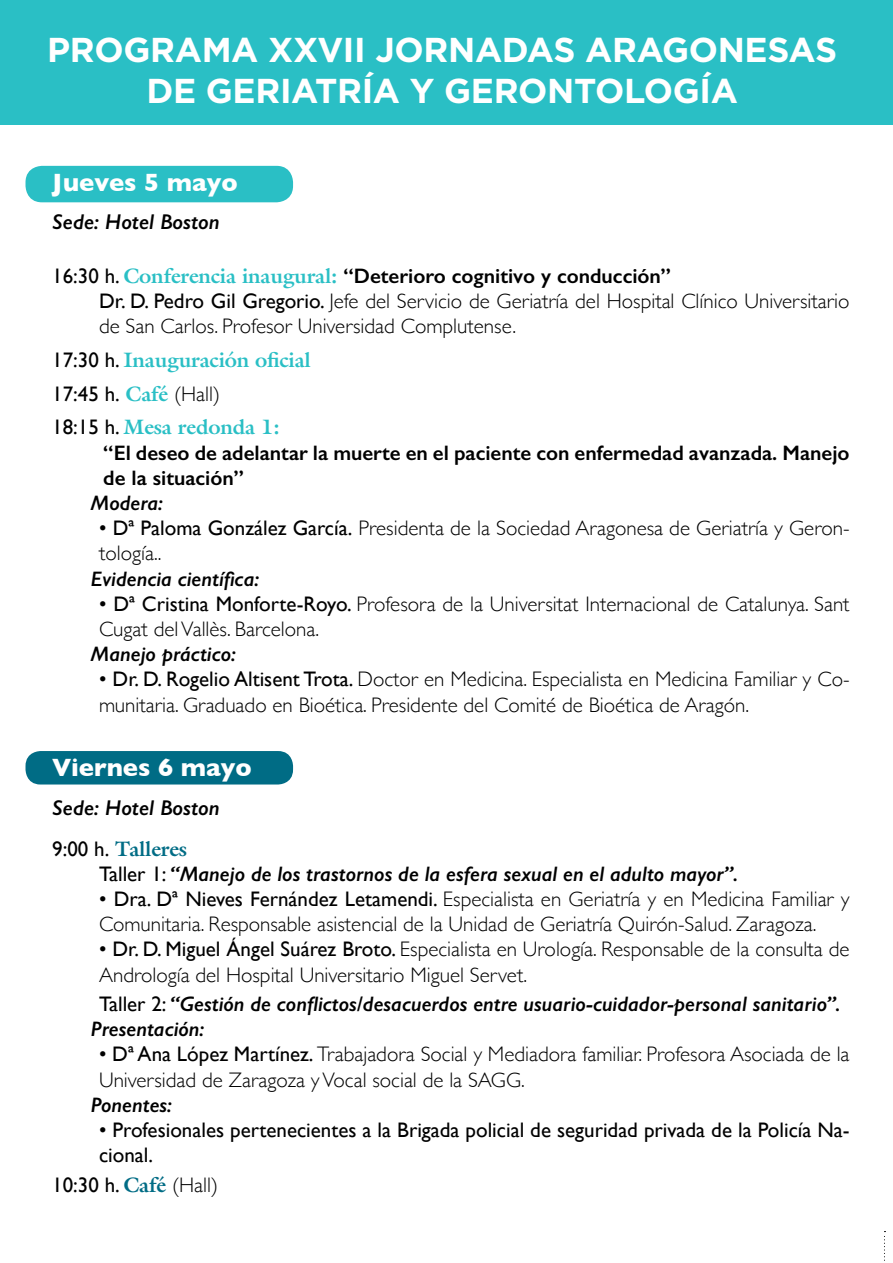
<style>
.page{position:relative;width:893px;height:1263px;background:#fff}
.page>*{position:absolute;margin:0;border:0;box-sizing:border-box;transform-origin:0 0}
.t1{font:700 34.5px/41.4px "Gotham";letter-spacing:-.01em;color:#fff;text-align:center}
.t2{font:700 25.5px "Gill Sans";color:#fff}
.t3{font:italic 600 21.45px "Gill Sans";color:#000}
.t4{font:300 21px/25.2px "Gill Sans";color:#000}
.t5{font:italic 600 21px/25.2px "Gill Sans";color:#000}
.t6{font:21px/25.2px "Gill Sans";color:#000}
.t7{font:600 21px/25.2px "Gill Sans";color:#000}
.t8{font:700 21px "Galliard Std";letter-spacing:-.01em;color:#2abfc5}
.t9{font:700 21px "Galliard Std";letter-spacing:-.01em;color:#006c85}
.s1{font-weight:400}
.s2{font-family:"Galliard Std";font-weight:700;color:#2abfc5}
.s3{font-weight:600}
.s4{font-family:"Gill Sans";font-weight:400;color:#000}
.s5{font-weight:300}
.s6{font-weight:400;font-style:normal}
.s7{font-family:"Galliard Std";font-weight:700;color:#006c85}
</style>
<div class="page">
<div style="left:0;top:0;width:893px;height:125px;background:#2abfc5"></div>
<div style="left:26px;top:166px;width:267px;height:36px;background:#2abfc5;border-radius:16px"></div>
<div style="left:26px;top:751px;width:267px;height:33px;background:#006c85;border-radius:15px"></div>
<svg style="left:884px;top:1231px;width:1px;height:30px"></svg>
<h1 class="t1" style="left:47px;top:28px;width:791px">PROGRAMA XXVII JORNADAS ARAGONESAS<br>DE GERIATRÍA Y GERONTOLOGÍA</h1>
<p class="t2" style="left:52px;top:162px;width:187px">Jueves 5 mayo</p>
<p class="t3" style="left:52px;top:209px;width:169px">Sede: Hotel Boston</p>
<p class="t4" style="left:99px;top:262px;width:752px;text-indent:-47px"><span class="s1">16:30 h.</span> <span class="s2">Conferencia inaugural:</span> <span class="s3">“Deterioro cognitivo y conducción”<br></span><span class="s1">Dr. D. Pedro Gil Gregorio.</span> Jefe del Servicio de Geriatría del Hospital Clínico Universitario de San Carlos. Profesor Universidad Complutense.</p>
<p class="t8" style="left:52px;top:346px;width:260px"><span class="s4">17:30 h.</span> Inauguración oficial</p>
<p class="t6" style="left:52px;top:381px;width:169px">17:45 h. <span class="s2">Café</span> <span class="s5">(Hall)</span></p>
<p class="t8" style="left:52px;top:414px;width:229px"><span class="s4">18:15 h.</span> Mesa redonda 1:</p>
<p class="t7" style="left:103px;top:440px;width:748px">“El deseo de adelantar la muerte en el paciente con enfermedad avanzada. Manejo de la situación”</p>
<p class="t5" style="left:91px;top:490px;width:74px">Modera:</p>
<p class="t4" style="left:99px;top:515px;width:752px"><span class="s1">• Dª Paloma González García.</span> Presidenta de la Sociedad Aragonesa de Geriatría y Geron&shy;tología..</p>
<p class="t5" style="left:91px;top:566px;width:170px">Evidencia científica:</p>
<p class="t4" style="left:99px;top:590px;width:752px"><span class="s1">• Dª Cristina Monforte-Royo.</span> Profesora de la Universitat Internacional de Catalunya. Sant<br>Cugat del Vallès. Barcelona.</p>
<p class="t5" style="left:91px;top:641px;width:147px">Manejo práctico:</p>
<p class="t4" style="left:99px;top:666px;width:752px"><span class="s1">• Dr. D. Rogelio Altisent Trota.</span> Doctor en Medicina. Especialista en Medicina Familiar y Co&shy;munitaria. Graduado en Bioética. Presidente del Comité de Bioética de Aragón.</p>
<p class="t2" style="left:52px;top:747px;width:201px">Viernes 6 mayo</p>
<p class="t3" style="left:52px;top:795px;width:169px">Sede: Hotel Boston</p>
<p class="t9" style="left:52px;top:835px;width:137px"><span class="s4">9:00 h.</span> Talleres</p>
<p class="t5" style="left:99px;top:861px;width:640px"><span class="s6">Taller 1:</span> “Manejo de los trastornos de la esfera sexual en el adulto mayor”.</p>
<p class="t4" style="left:99px;top:885px;width:752px"><span class="s1">• Dra. Dª Nieves Fernández Letamendi.</span> Especialista en Geriatría y en Medicina Familiar y<br>Comunitaria. Responsable asistencial de la Unidad de Geriatría Quirón-Salud. Zaragoza.</p>
<p class="t4" style="left:99px;top:936px;width:752px"><span class="s1">• Dr. D. Miguel Ángel Suárez Broto.</span> Especialista en Urología. Responsable de la consulta de<br>Andrología del Hospital Universitario Miguel Servet.</p>
<p class="t5" style="left:91px;top:991px;width:752px;text-indent:9px"><span class="s6">Taller 2:</span> “Gestión de conflictos/desacuerdos entre usuario-cuidador-personal sanitario”.<br>Presentación:</p>
<p class="t4" style="left:99px;top:1041px;width:752px"><span class="s1">• Dª Ana López Martínez.</span> Trabajadora Social y Mediadora familiar. Profesora Asociada de la<br>Universidad de Zaragoza y Vocal social de la SAGG.</p>
<p class="t5" style="left:91px;top:1092px;width:83px">Ponentes:</p>
<p class="t6" style="left:99px;top:1117px;width:752px">• Profesionales pertenecientes a la Brigada policial de seguridad privada de la Policía Na&shy;cional.</p>
<p class="t6" style="left:52px;top:1172px;width:167px">10:30 h. <span class="s7">Café</span> <span class="s5">(Hall)</span></p>
</div>
